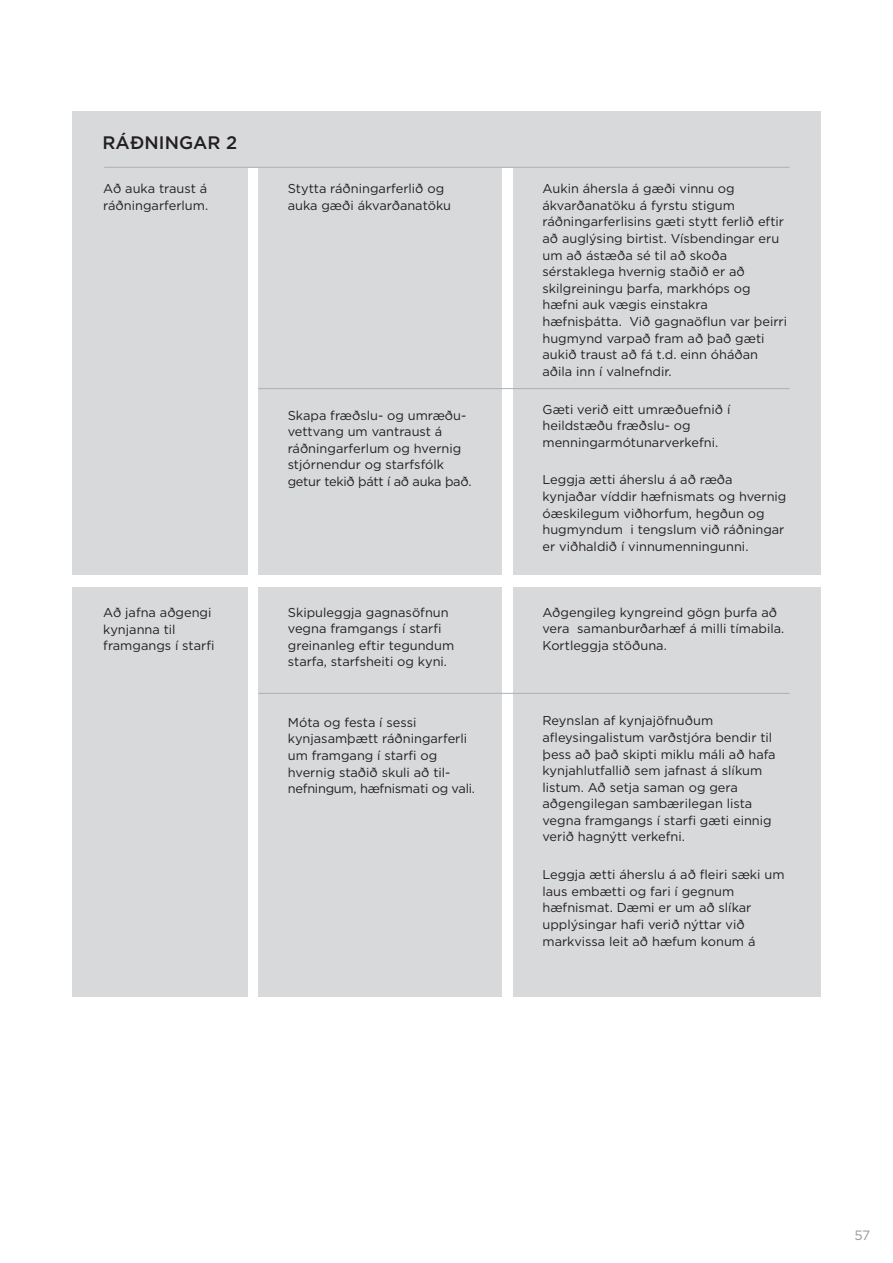
<style>
.page{position:relative;width:893px;height:1263px;background:#fff}
.page>*{position:absolute;margin:0;border:0;box-sizing:border-box;transform-origin:0 0}
.t1{font:500 18.15px "Gotham";color:#231f20}
.t2{font:13.5px "Gotham";color:#97999b}
.t3{font:12.75px/16.6px "Gotham";color:#231f20}
</style>
<div class="page">
<div style="left:72px;top:112px;width:176px;height:463px;background:#d8d9db"></div>
<div style="left:258px;top:112px;width:244px;height:463px;background:#d8d9db"></div>
<div style="left:513px;top:112px;width:307px;height:463px;background:#d8d9db"></div>
<div style="left:72px;top:587px;width:176px;height:410px;background:#d8d9db"></div>
<div style="left:258px;top:587px;width:244px;height:410px;background:#d8d9db"></div>
<div style="left:513px;top:587px;width:307px;height:410px;background:#d8d9db"></div>
<div style="left:72px;top:111px;width:748px;height:56px;background:#d8d9db"></div>
<hr style="left:104px;top:167px;width:686px;height:1px;background:#adb0b2">
<hr style="left:258px;top:388px;width:532px;height:1px;background:#adb0b2">
<hr style="left:258px;top:693px;width:532px;height:1px;background:#adb0b2">
<h1 class="t1" style="left:103px;top:136px;width:136px">RÁÐNINGAR 2</h1>
<p class="t3" style="left:103px;top:181px;width:106px">Að auka traust á ráðningarferlum.</p>
<p class="t3" style="left:288px;top:181px;width:165px">Stytta ráðningarferlið og auka gæði ákvarðanatöku</p>
<p class="t3" style="left:288px;top:408px;width:185px">Skapa fræðslu- og umræðu&shy;vettvang um vantraust á ráðningarferlum og hvernig stjórnendur og starfsfólk getur tekið þátt í að auka það.</p>
<p class="t3" style="left:103px;top:605px;width:113px">Að jafna aðgengi kynjanna til framgangs í starfi</p>
<p class="t3" style="left:288px;top:605px;width:168px">Skipuleggja gagnasöfnun vegna framgangs í starfi greinanleg eftir tegundum starfa, starfsheiti og kyni.</p>
<p class="t3" style="left:288px;top:715px;width:189px">Móta og festa í sessi kynjasamþætt ráðningarferli um framgang í starfi og hvernig staðið skuli að til&shy;nefningum, hæfnismati og vali.</p>
<p class="t3" style="left:542px;top:181px;width:246px">Aukin áhersla á gæði vinnu og ákvarðanatöku á fyrstu stigum ráðningarferlisins gæti stytt ferlið eftir að auglýsing birtist. Vísbendingar eru um að ástæða sé til að skoða sérstaklega hvernig staðið er að skilgreiningu þarfa, markhóps og hæfni auk vægis einstakra hæfnisþátta. Við gagnaöflun var þeirri hugmynd varpað fram að það gæti aukið traust að fá t.d. einn óháðan aðila inn í valnefndir.</p>
<p class="t3" style="left:542px;top:402px;width:189px">Gæti verið eitt umræðuefnið í heildstæðu fræðslu- og menningarmótunarverkefni.</p>
<p class="t3" style="left:542px;top:473px;width:245px">Leggja ætti áherslu á að ræða kynjaðar víddir hæfnismats og hvernig óæskilegum viðhorfum, hegðun og hugmyndum i tengslum við ráðningar er viðhaldið í vinnumenningunni.</p>
<p class="t3" style="left:542px;top:605px;width:243px">Aðgengileg kyngreind gögn þurfa að vera samanburðarhæf á milli tímabila.<br>Kortleggja stöðuna.</p>
<p class="t3" style="left:542px;top:713px;width:235px">Reynslan af kynjajöfnuðum afleysingalistum varðstjóra bendir til þess að það skipti miklu máli að hafa kynjahlutfallið sem jafnast á slíkum listum. Að setja saman og gera aðgengilegan sambærilegan lista vegna framgangs í starfi gæti einnig verið hagnýtt verkefni.</p>
<p class="t3" style="left:542px;top:867px;width:244px">Leggja ætti áherslu á að fleiri sæki um laus embætti og fari í gegnum hæfnismat. Dæmi er um að slíkar upplýsingar hafi verið nýttar við markvissa leit að hæfum konum á</p>
<p class="t2" style="left:854px;top:1231px;width:17px">57</p>
</div>
